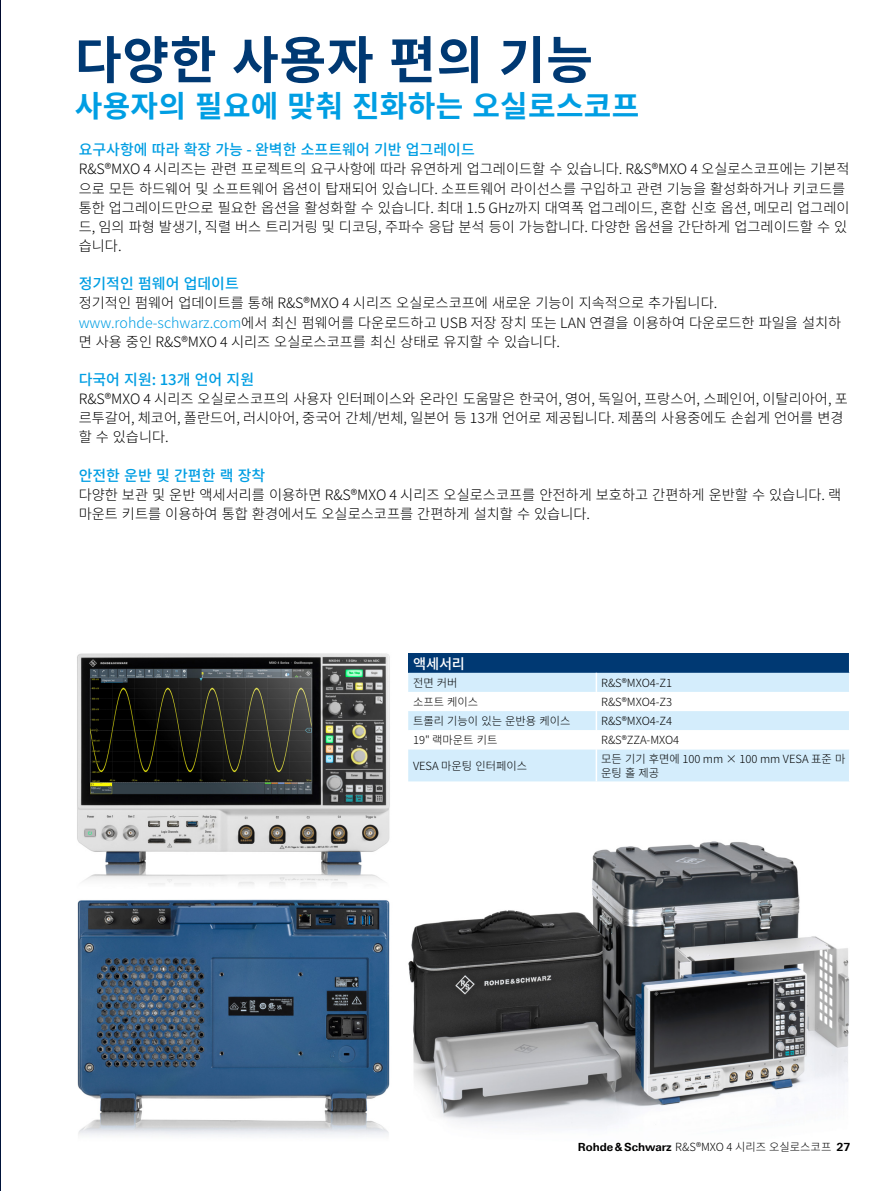
<style>
.page{position:relative;width:893px;height:1191px;background:#fff}
.page>*{position:absolute;margin:0;border:0;box-sizing:border-box;transform-origin:0 0}
.Seiten_Headline_34Pt{font:700 51px "Source Han Sans K";letter-spacing:.01em;color:#003973}
.Seiten_Headline_20Pt{font:700 30px "Source Han Sans K";letter-spacing:.01em;color:#009ee3}
.Absatzfett_cyan{font:500 15px "Source Han Sans K";color:#009ee3}
.Haupttext_ohne_Absta{font:300 14.25px/19.2px "Source Han Sans K";color:#000}
.Tabellenueberschrift{font:500 14.25px "Source Han Sans K";color:#fff}
.Tabelletext{font:300 11.25px/14.7px "Source Han Sans K";color:#000}
.s1{color:#009ee3}
.s2{font-family:"Linotype Univers 630";font-weight:700}
</style>
<div class="page">
<svg style="left:0;top:0;width:1px;height:1191px"></svg>
<img style="left:77px;top:653px;width:313px;height:232px">
<img style="left:77px;top:899px;width:313px;height:237px">
<img style="left:408px;top:781px;width:441px;height:346px">
<div style="left:408px;top:749px;width:441px;height:32px;background:#d4edfc"></div>
<hr style="left:596px;top:749px;width:1px;height:32px;background:#fff">
<svg style="left:408px;top:653px;width:442px;height:77px"></svg>
<p class="Seiten_Headline_34Pt" style="left:75px;top:31px;width:520px">다양한 사용자 편의 기능</p>
<p class="Seiten_Headline_20Pt" style="left:75px;top:89px;width:566px">사용자의 필요에 맞춰 진화하는 오실로스코프</p>
<p class="Absatzfett_cyan" style="left:79px;top:141px;width:398px">요구사항에 따라 확장 가능 - 완벽한 소프트웨어 기반 업그레이드</p>
<p class="Haupttext_ohne_Absta" style="left:79px;top:160px;width:772px">R&amp;S®MXO 4 시리즈는 관련 프로젝트의 요구사항에 따라 유연하게 업그레이드할 수 있습니다. R&amp;S®MXO 4 오실로스코프에는 기본적 으로 모든 하드웨어 및 소프트웨어 옵션이 탑재되어 있습니다. 소프트웨어 라이선스를 구입하고 관련 기능을 활성화하거나 키코드를 통한 업그레이드만으로 필요한 옵션을 활성화할 수 있습니다. 최대 1.5 GHz까지 대역폭 업그레이드, 혼합 신호 옵션, 메모리 업그레이 드, 임의 파형 발생기, 직렬 버스 트리거링 및 디코딩, 주파수 응답 분석 등이 가능합니다. 다양한 옵션을 간단하게 업그레이드할 수 있 습니다.</p>
<p class="Absatzfett_cyan" style="left:79px;top:275px;width:162px">정기적인 펌웨어 업데이트</p>
<p class="Haupttext_ohne_Absta" style="left:79px;top:294px;width:764px">정기적인 펌웨어 업데이트를 통해 R&amp;S®MXO 4 시리즈 오실로스코프에 새로운 기능이 지속적으로 추가됩니다. <span class="s1">www.rohde-schwarz.com</span>에서 최신 펌웨어를 다운로드하고 USB 저장 장치 또는 LAN 연결을 이용하여 다운로드한 파일을 설치하 면 사용 중인 R&amp;S®MXO 4 시리즈 오실로스코프를 최신 상태로 유지할 수 있습니다.</p>
<p class="Absatzfett_cyan" style="left:79px;top:371px;width:177px">다국어 지원: 13개 언어 지원</p>
<p class="Haupttext_ohne_Absta" style="left:79px;top:389px;width:771px">R&amp;S®MXO 4 시리즈 오실로스코프의 사용자 인터페이스와 온라인 도움말은 한국어, 영어, 독일어, 프랑스어, 스페인어, 이탈리아어, 포 르투갈어, 체코어, 폴란드어, 러시아어, 중국어 간체/번체, 일본어 등 13개 언어로 제공됩니다. 제품의 사용중에도 손쉽게 언어를 변경 할 수 있습니다.</p>
<p class="Absatzfett_cyan" style="left:79px;top:467px;width:188px">안전한 운반 및 간편한 랙 장착</p>
<p class="Haupttext_ohne_Absta" style="left:79px;top:485px;width:764px">다양한 보관 및 운반 액세서리를 이용하면 R&amp;S®MXO 4 시리즈 오실로스코프를 안전하게 보호하고 간편하게 운반할 수 있습니다. 랙 마운트 키트를 이용하여 통합 환경에서도 오실로스코프를 간편하게 설치할 수 있습니다.</p>
<p class="Tabellenueberschrift" style="left:413px;top:655px;width:54px">액세서리</p>
<p class="Tabelletext" style="left:413px;top:675px;width:46px">전면 커버</p>
<p class="Tabelletext" style="left:601px;top:675px;width:72px">R&amp;S®MXO4-Z1</p>
<p class="Tabelletext" style="left:413px;top:694px;width:67px">소프트 케이스</p>
<p class="Tabelletext" style="left:601px;top:694px;width:72px">R&amp;S®MXO4-Z3</p>
<p class="Tabelletext" style="left:413px;top:714px;width:159px">트롤리 기능이 있는 운반용 케이스</p>
<p class="Tabelletext" style="left:601px;top:714px;width:72px">R&amp;S®MXO4-Z4</p>
<p class="Tabelletext" style="left:413px;top:733px;width:86px">19" 랙마운트 키트</p>
<p class="Tabelletext" style="left:601px;top:733px;width:80px">R&amp;S®ZZA-MXO4</p>
<p class="Tabelletext" style="left:413px;top:758px;width:116px">VESA 마운팅 인터페이스</p>
<p class="Tabelletext" style="left:601px;top:751px;width:246px">모든 기기 후면에 100 mm × 100 mm VESA 표준 마 운팅 홀 제공</p>
<p class="Tabelletext" style="left:578px;top:1139px;width:274px"><span class="s2">Rohde&amp;Schwarz</span> R&amp;S®MXO 4 시리즈 오실로스코프 <span class="s2">27</span></p>
</div>
